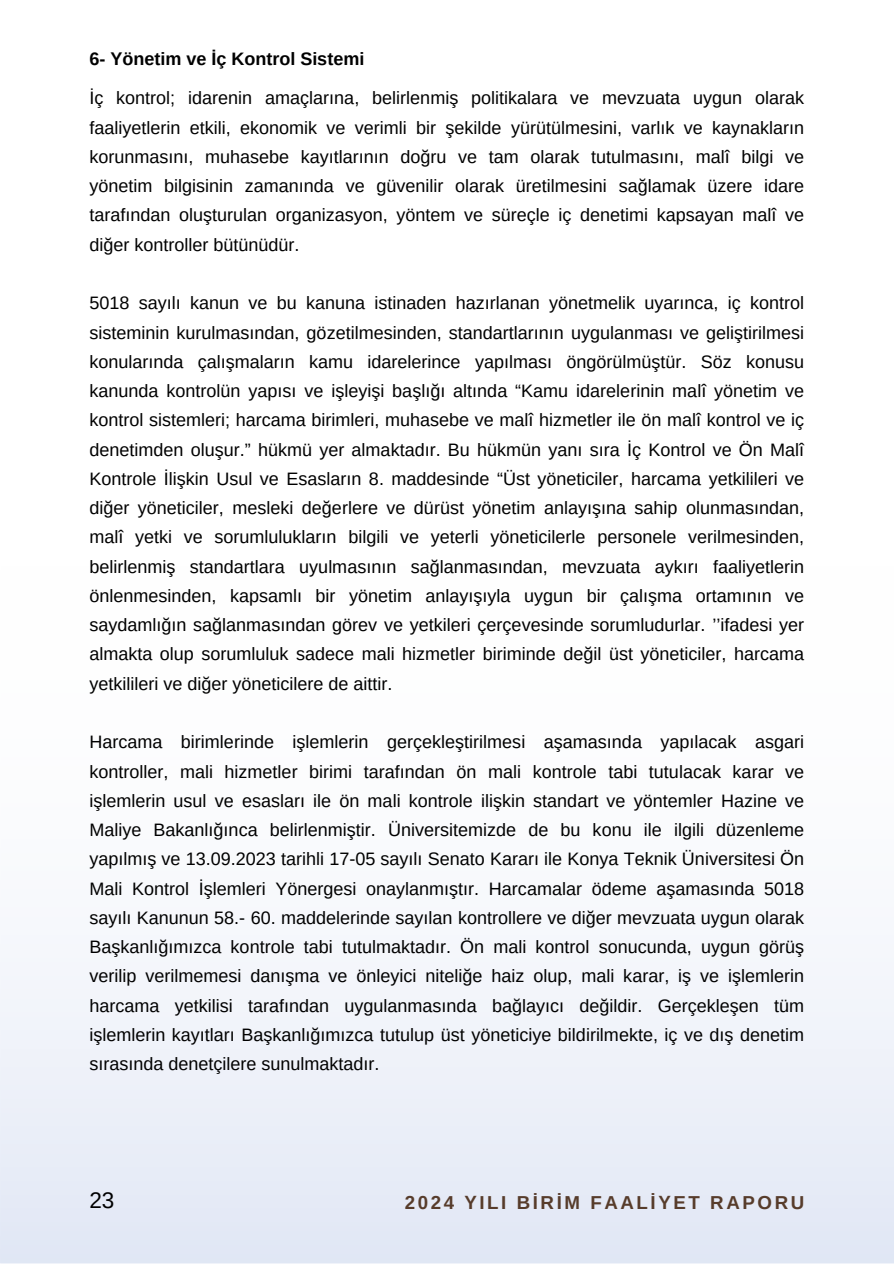
<style>
.page{position:relative;width:894px;height:1264px;background:#fff}
.page>*{position:absolute;margin:0;border:0;box-sizing:border-box;transform-origin:0 0}
.t1{font:22.5px "Arimo";color:#000}
.t2{font:700 18.75px "Arimo";letter-spacing:.14em;color:#573c2b}
.t3{font:18px/29.2px "Arimo";color:#000;text-align:justify}
.t4{font:700 18px "Arimo";color:#000}
</style>
<div class="page">
<svg style="left:0;top:958px;width:893px;height:305px;fill:#eceff8"></svg>
<h3 class="t4" style="left:89px;top:49px;width:276px">6- Yönetim ve İç Kontrol Sistemi</h3>
<p class="t3" style="left:89px;top:83px;width:716px">İç kontrol; idarenin amaçlarına, belirlenmiş politikalara ve mevzuata uygun olarak faaliyetlerin etkili, ekonomik ve verimli bir şekilde yürütülmesini, varlık ve kaynakların korunmasını, muhasebe kayıtlarının doğru ve tam olarak tutulmasını, malî bilgi ve yönetim bilgisinin zamanında ve güvenilir olarak üretilmesini sağlamak üzere idare tarafından oluşturulan organizasyon, yöntem ve süreçle iç denetimi kapsayan malî ve diğer kontroller bütünüdür.</p>
<p class="t3" style="left:89px;top:288px;width:716px">5018 sayılı kanun ve bu kanuna istinaden hazırlanan yönetmelik uyarınca, iç kontrol sisteminin kurulmasından, gözetilmesinden, standartlarının uygulanması ve geliştirilmesi konularında çalışmaların kamu idarelerince yapılması öngörülmüştür. Söz konusu kanunda kontrolün yapısı ve işleyişi başlığı altında “Kamu idarelerinin malî yönetim ve kontrol sistemleri; harcama birimleri, muhasebe ve malî hizmetler ile ön malî kontrol ve iç denetimden oluşur.” hükmü yer almaktadır. Bu hükmün yanı sıra İç Kontrol ve Ön Malî Kontrole İlişkin Usul ve Esasların 8. maddesinde “Üst yöneticiler, harcama yetkilileri ve diğer yöneticiler, mesleki değerlere ve dürüst yönetim anlayışına sahip olunmasından, malî yetki ve sorumlulukların bilgili ve yeterli yöneticilerle personele verilmesinden, belirlenmiş standartlara uyulmasının sağlanmasından, mevzuata aykırı faaliyetlerin önlenmesinden, kapsamlı bir yönetim anlayışıyla uygun bir çalışma ortamının ve saydamlığın sağlanmasından görev ve yetkileri çerçevesinde sorumludurlar. ’’ifadesi yer almakta olup sorumluluk sadece mali hizmetler biriminde değil üst yöneticiler, harcama yetkilileri ve diğer yöneticilere de aittir.</p>
<p class="t3" style="left:89px;top:727px;width:716px">Harcama birimlerinde işlemlerin gerçekleştirilmesi aşamasında yapılacak asgari kontroller, mali hizmetler birimi tarafından ön mali kontrole tabi tutulacak karar ve işlemlerin usul ve esasları ile ön mali kontrole ilişkin standart ve yöntemler Hazine ve Maliye Bakanlığınca belirlenmiştir. Üniversitemizde de bu konu ile ilgili düzenleme yapılmış ve 13.09.2023 tarihli 17-05 sayılı Senato Kararı ile Konya Teknik Üniversitesi Ön Mali Kontrol İşlemleri Yönergesi onaylanmıştır. Harcamalar ödeme aşamasında 5018 sayılı Kanunun 58.- 60. maddelerinde sayılan kontrollere ve diğer mevzuata uygun olarak Başkanlığımızca kontrole tabi tutulmaktadır. Ön mali kontrol sonucunda, uygun görüş verilip verilmemesi danışma ve önleyici niteliğe haiz olup, mali karar, iş ve işlemlerin harcama yetkilisi tarafından uygulanmasında bağlayıcı değildir. Gerçekleşen tüm işlemlerin kayıtları Başkanlığımızca tutulup üst yöneticiye bildirilmekte, iç ve dış denetim sırasında denetçilere sunulmaktadır.</p>
<p class="t1" style="left:89px;top:1187px;width:27px">23</p>
<p class="t2" style="left:404px;top:1191px;width:401px">2024 YILI BİRİM FAALİYET RAPORU</p>
</div>
